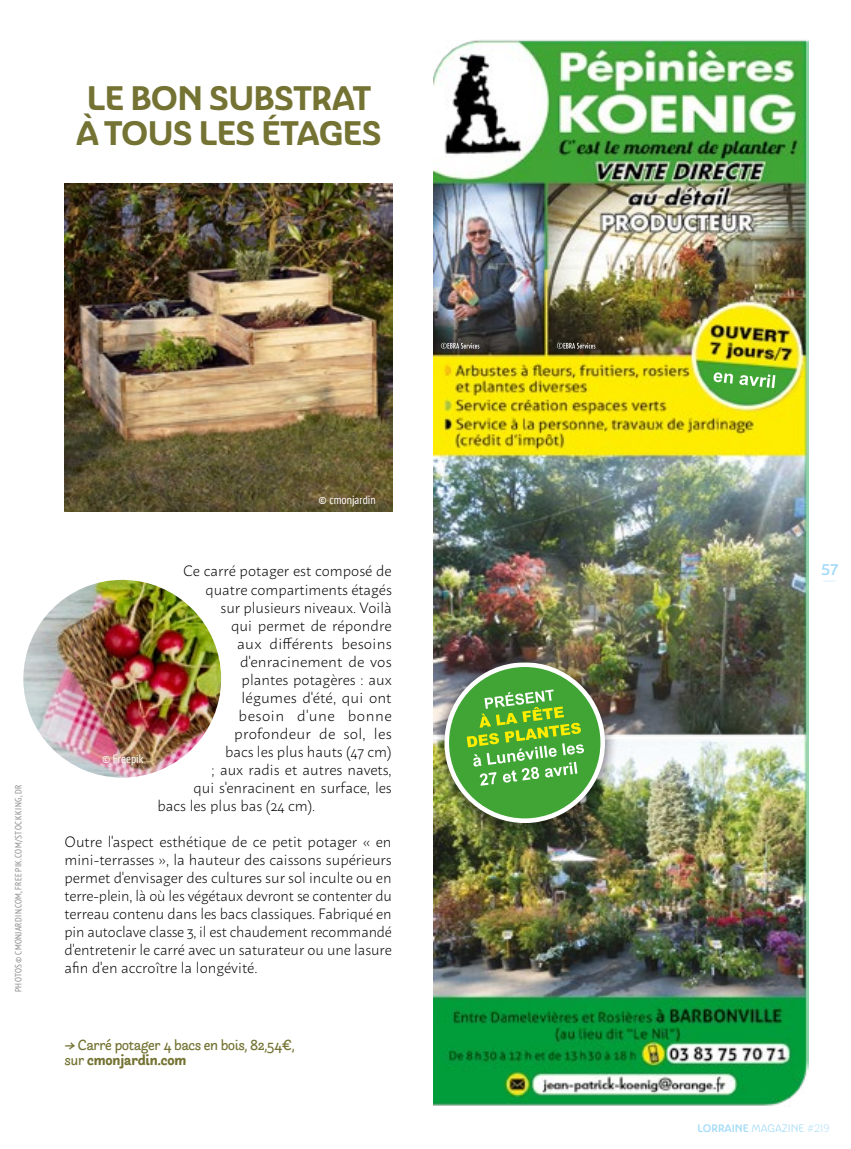
<style>
.page{position:relative;width:851px;height:1149px;background:#fff}
.page>*{position:absolute;margin:0;border:0;box-sizing:border-box;transform-origin:0 0}
.t1{font:33px/34.5px "Ashemore Nor Bol";letter-spacing:-.02em;color:#747333;text-align:center}
.t2{font:300 15px/18px "Macho";color:#000;text-align:justify}
.t3{font:300 15px "Macho";letter-spacing:.03em;color:#000}
.t4{font:15px "Ashemore Nor Med";color:#a1daf8}
.t5{font:13.5px/15px "Arlette";letter-spacing:-.03em;color:#747333}
.t6{font:condensed 12px "PT Sans";color:#fff}
.t7{font:10.5px "Ashemore Nor Med";color:#a1daf8}
.t8{font:condensed 9px "PT Sans";letter-spacing:.045em;color:#878787}
.s1{font-style:italic}
.s2{font-weight:700}
.s3{font-family:"Ashemore Nor Reg"}
.s4{font-family:"Ashemore Nor Lig"}
</style>
<div class="page">
<img style="left:433px;top:40px;width:375px;height:1066px">
<img style="left:442px;top:664px;width:165px;height:161px">
<img style="left:444px;top:662px;width:161px;height:160px">
<img style="left:64px;top:183px;width:329px;height:328px">
<img style="left:20px;top:576px;width:205px;height:205px;border-radius:103px">
<div style="left:16px;top:572px;width:212px;height:212px;border:8px solid #fff;border-radius:50%"></div>
<h1 class="t1" style="left:76px;top:81px;width:307px">LE BON SUBSTRAT<br>À TOUS LES ÉTAGES</h1>
<p class="t8" style="left:13px;top:991px;width:209px;rotate:-90deg">PHOTOS © CMONJARDIN.COM, FREEPIK.COM/STOCKKING, DR</p>
<p class="t6" style="left:318px;top:491px;width:59px">© cmonjardin</p>
<p class="t2" style="left:183px;top:560px;width:210px">Ce carré potager est composé de</p>
<p class="t2" style="left:205px;top:578px;width:188px">quatre compartiments étagés</p>
<p class="t2" style="left:220px;top:596px;width:173px">sur plusieurs niveaux. Voilà</p>
<p class="t2" style="left:231px;top:614px;width:162px">qui permet de répondre</p>
<p class="t2" style="left:237px;top:632px;width:156px">aux différents besoins</p>
<p class="t2" style="left:240px;top:650px;width:153px">d'enracinement de vos</p>
<p class="t2" style="left:241px;top:668px;width:151px">plantes potagères : aux</p>
<p class="t2" style="left:241px;top:686px;width:151px">légumes d'été, qui ont</p>
<p class="t3" style="left:238px;top:702px;width:154px">besoin d'une bonne</p>
<p class="t2" style="left:234px;top:722px;width:159px">profondeur de sol, les</p>
<p class="t2" style="left:225px;top:740px;width:168px">bacs les plus hauts (47 cm)</p>
<p class="t2" style="left:211px;top:758px;width:181px">; aux radis et autres navets,</p>
<p class="t2" style="left:193px;top:776px;width:199px">qui s'enracinent en surface, les</p>
<p class="t2" style="left:157px;top:794px;width:159px">bacs les plus bas (24 cm).</p>
<p class="t2" style="left:64px;top:830px;width:329px">Outre l'aspect esthétique de ce petit potager « en mini-terrasses », la hauteur des caissons supérieurs permet d'envisager des cultures sur sol inculte ou en terre-plein, là où les végétaux devront se contenter du terreau contenu dans les bacs classiques. Fabriqué en pin autoclave classe 3, il est chaudement recommandé d'entretenir le carré avec un saturateur ou une lasure afin d'en accroître la longévité.</p>
<p class="t6" style="left:102px;top:751px;width:43px">© Freepik</p>
<p class="t5" style="left:64px;top:1037px;width:231px"><span class="s1">→</span> Carré potager 4 bacs en bois, 82,54€, sur <span class="s2">cmonjardin.com</span></p>
<p class="t4" style="left:820px;top:560px;width:19px">57</p>
<p class="t7" style="left:697px;top:1120px;width:134px">LORRAINE <span class="s3">MAGAZINE</span> <span class="s4">#219</span></p>
</div>
